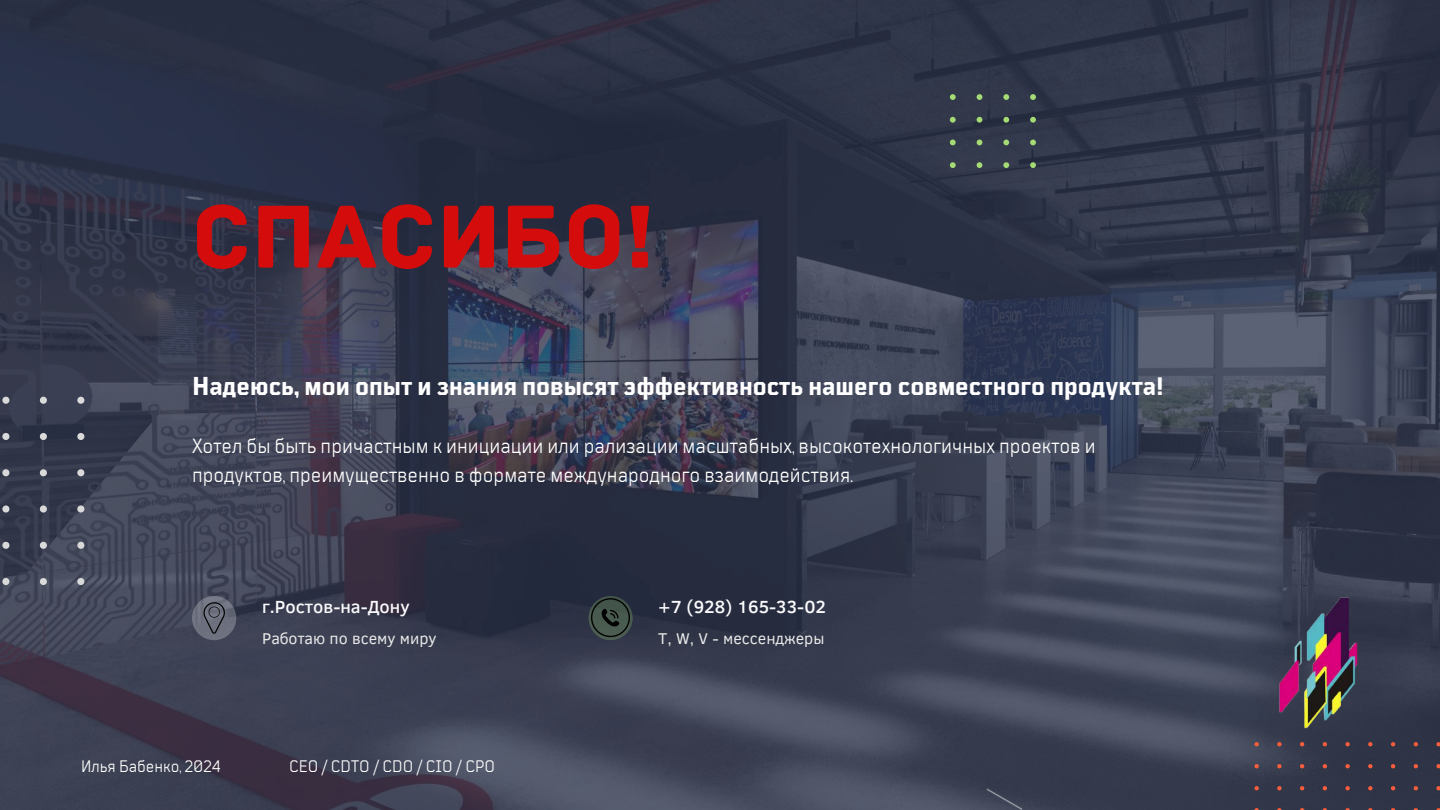
<style>
.page{position:relative;width:1440px;height:810px;background:#fff}
.page>*{position:absolute;margin:0;border:0;box-sizing:border-box;transform-origin:0 0}
.t1{font:94px "Archive";color:#d40c0c}
.t2{font:700 25.2px "TT Mussels";color:#fff}
.t3{font:20.6px/28.5px "TT Mussels";color:#fff}
.t4{font:500 18px "Clear Sans";color:#faf9fb}
.t5{font:16.6px "TT Mussels";color:#fff}
.t6{font:16px "Clear Sans";color:#e9e9e9}
</style>
<div class="page">
<img style="left:0;top:0;width:1440px;height:810px">
<svg style="left:0;top:397px;width:84px;height:188px;background:#3d4254"></svg>
<div style="left:192px;top:596px;width:44px;height:44px;background:linear-gradient(to right,#717582,#6b6e7c);border-radius:50%"></div>
<svg style="left:588px;top:596px;width:45px;height:44px"></svg>
<svg style="left:986px;top:788px;width:37px;height:22px"></svg>
<svg style="left:1254px;top:742px;width:186px;height:68px;background:#373747"></svg>
<svg style="left:950px;top:94px;width:86px;height:74px;background:#38424c"></svg>
<svg style="left:204px;top:602px;width:21px;height:32px"></svg>
<svg style="left:591px;top:598px;width:39px;height:39px;background:#37443d"></svg>
<img style="left:1278px;top:596px;width:81px;height:133px">
<h1 class="t1" style="left:192px;top:181px;width:464px">Спасибо!</h1>
<p class="t2" style="left:192px;top:374px;width:973px">Надеюсь, мои опыт и знания повысят эффективность нашего совместного продукта!</p>
<p class="t3" style="left:192px;top:433px;width:905px">Хотел бы быть причастным к инициации или рализации масштабных, высокотехнологичных проектов и продуктов, преимущественно в формате международного взаимодействия.</p>
<p class="t4" style="left:262px;top:594px;width:149px">г.Ростов-на-Дону</p>
<p class="t6" style="left:262px;top:627px;width:176px">Работаю по всему миру</p>
<p class="t5" style="left:81px;top:757px;width:141px">Илья Бабенко, 2024</p>
<p class="t5" style="left:289px;top:757px;width:208px">CEO / CDTO / CDO / CIO / CPO</p>
<p class="t4" style="left:658px;top:594px;width:169px">+7 (928) 165-33-02</p>
<p class="t6" style="left:658px;top:627px;width:168px">T, W, V - мессенджеры</p>
</div>
